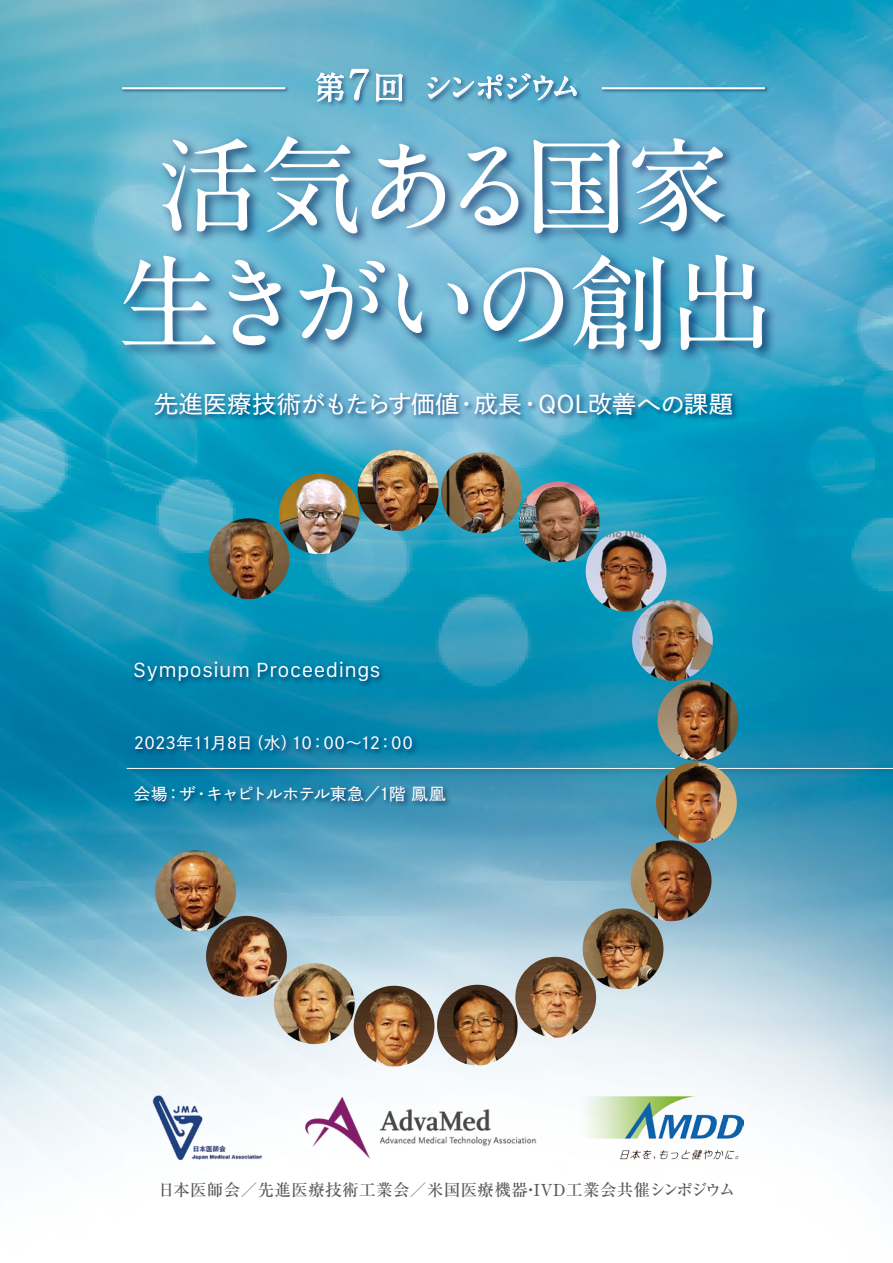
<style>
.page{position:relative;width:893px;height:1263px;background:#fff}
.page>*{position:absolute;margin:0;border:0;box-sizing:border-box;transform-origin:0 0}
.t1{font:700 31.5px "A1 Mincho Std";letter-spacing:-.16em;color:#fff}
.t2{font:24px "P Shuei Go Gin Std M";color:#fff}
.t3{font:19.5px "Galvji";letter-spacing:.025em;color:#fff}
.t4{font:16.5px "P Shuei Go Gin Std M";letter-spacing:-.025em;color:#fff}
.t5{font:500 16.5px "Ryumin Pr 6";letter-spacing:.025em;color:#595757}
.s1{font-size:41.25px}
</style>
<div class="page">
<img style="left:0;top:0;width:893px;height:1182px">
<img style="left:309px;top:58px;width:278px;height:57px">
<svg style="left:316px;top:73px;width:28px;height:42px"></svg>
<svg style="left:350px;top:69px;width:19px;height:32px"></svg>
<svg style="left:376px;top:74px;width:27px;height:29px"></svg>
<svg style="left:427px;top:74px;width:150px;height:28px;background:#6baec9"></svg>
<img style="left:152px;top:1095px;width:109px;height:64px">
<img style="left:304px;top:1095px;width:232px;height:64px">
<img style="left:578px;top:1095px;width:165px;height:64px">
<img style="left:113px;top:128px;width:669px;height:239px">
<svg style="left:162px;top:139px;width:94px;height:92px"></svg>
<svg style="left:371px;top:144px;width:74px;height:84px"></svg>
<svg style="left:460px;top:147px;width:58px;height:79px"></svg>
<svg style="left:534px;top:139px;width:86px;height:94px"></svg>
<svg style="left:264px;top:136px;width:93px;height:97px"></svg>
<svg style="left:632px;top:138px;width:93px;height:93px"></svg>
<svg style="left:229px;top:260px;width:52px;height:85px"></svg>
<svg style="left:300px;top:264px;width:52px;height:76px"></svg>
<svg style="left:359px;top:261px;width:26px;height:52px"></svg>
<svg style="left:398px;top:274px;width:24px;height:59px"></svg>
<svg style="left:447px;top:283px;width:21px;height:31px"></svg>
<svg style="left:483px;top:267px;width:80px;height:75px"></svg>
<svg style="left:573px;top:255px;width:91px;height:95px"></svg>
<svg style="left:680px;top:255px;width:85px;height:95px"></svg>
<svg style="left:122px;top:256px;width:94px;height:89px"></svg>
<img style="left:150px;top:388px;width:592px;height:41px">
<img style="left:130px;top:730px;width:325px;height:84px">
<img style="left:122px;top:763px;width:771px;height:15px">
<hr style="left:127px;top:768px;width:766px;height:1px;background:#fff">
<img style="left:129px;top:656px;width:261px;height:35px">
<img style="left:120px;top:84px;width:171px;height:11px">
<hr style="left:122px;top:87px;width:163px;height:2px;background:#fff">
<img style="left:599px;top:84px;width:171px;height:11px">
<hr style="left:602px;top:87px;width:163px;height:2px;background:#fff">
<img style="left:586px;top:531px;width:80px;height:80px;border-radius:40px">
<img style="left:632px;top:600px;width:81px;height:81px;border-radius:40px">
<img style="left:657px;top:680px;width:81px;height:81px;border-radius:40px">
<img style="left:206px;top:916px;width:81px;height:81px;border-radius:40px">
<img style="left:155px;top:850px;width:81px;height:81px;border-radius:40px">
<img style="left:209px;top:518px;width:80px;height:81px;border-radius:40px">
<img style="left:279px;top:473px;width:81px;height:81px;border-radius:40px">
<img style="left:358px;top:450px;width:80px;height:81px;border-radius:40px">
<img style="left:519px;top:481px;width:81px;height:81px;border-radius:40px">
<img style="left:656px;top:762px;width:81px;height:81px;border-radius:40px">
<img style="left:441px;top:452px;width:81px;height:81px;border-radius:40px">
<img style="left:631px;top:840px;width:80px;height:81px;border-radius:40px">
<img style="left:274px;top:963px;width:81px;height:81px;border-radius:40px">
<img style="left:354px;top:986px;width:80px;height:80px;border-radius:40px">
<img style="left:437px;top:985px;width:81px;height:80px;border-radius:40px">
<img style="left:515px;top:957px;width:81px;height:80px;border-radius:40px">
<img style="left:583px;top:908px;width:80px;height:81px;border-radius:40px">
<h1 class="t1" style="left:314px;top:62px;width:269px">第 <span class="s1">7</span> 回 シンポジウム</h1>
<h2 class="t2" style="left:154px;top:388px;width:580px">先進医療技術がもたらす価値・成長・QOL改善への課題</h2>
<p class="t3" style="left:133px;top:659px;width:249px">Symposium Proceedings</p>
<p class="t4" style="left:134px;top:732px;width:280px">2023年11月8日（水）10：00～12：00</p>
<p class="t4" style="left:134px;top:783px;width:313px">会場：ザ・キャピトルホテル東急／1階 鳳凰</p>
<p class="t5" style="left:158px;top:1176px;width:579px">日本医師会／先進医療技術工業会／米国医療機器・IVD工業会共催シンポジウム</p>
</div>
